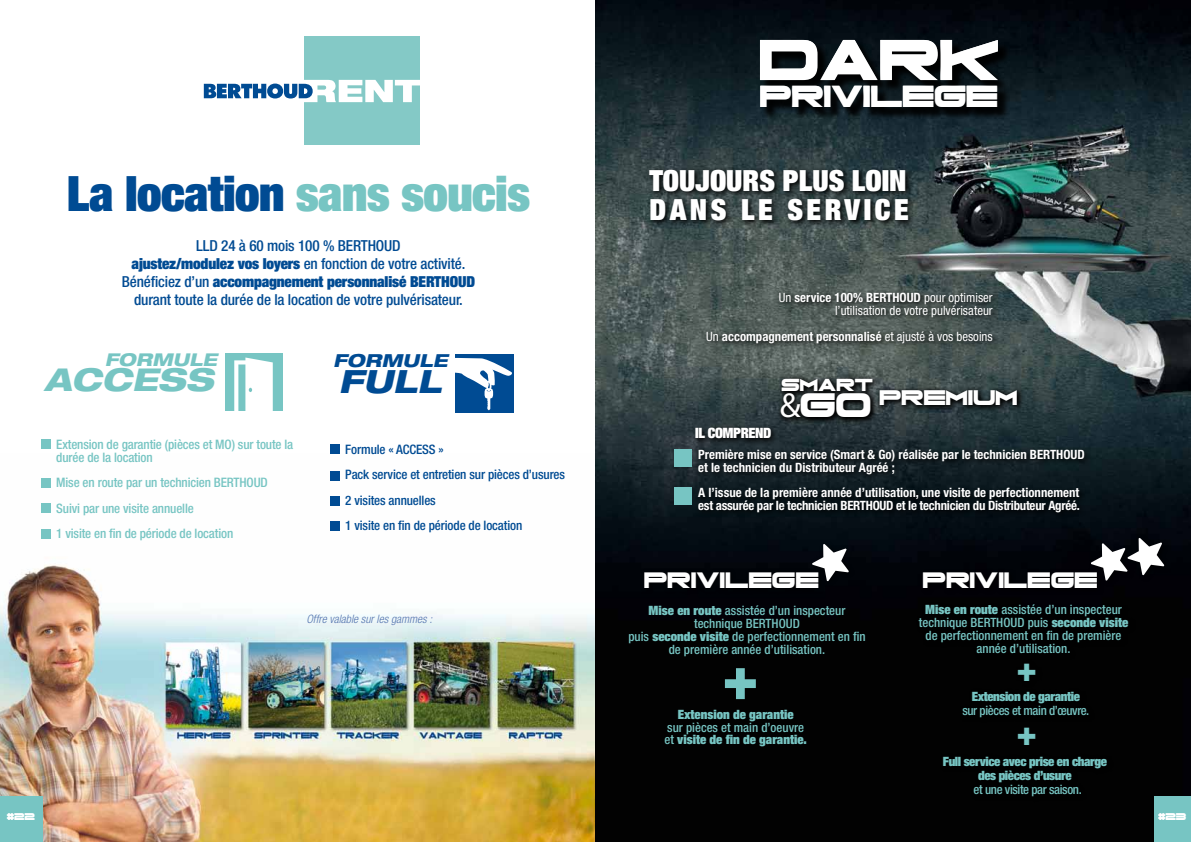
<style>
.page{position:relative;width:1191px;height:842px;background:#fff}
.page>*{position:absolute;margin:0;border:0;box-sizing:border-box;transform-origin:0 0}
.t1{font:900 expanded 61.1px "Helvetica Neue";color:#77c5c3}
.t2{font:58.7px "Grandma's Television";color:#fff}
.t3{font:900 expanded 48.8px "Helvetica Neue";letter-spacing:-.01em;color:#004b93}
.t4{font:34.7px "Grandma's Television";color:#fff}
.t5{font:900 expanded 34.2px/64.7px "Helvetica Neue";color:#77c5c3}
.t6{font:italic 800 expanded 32.1px "Helvetica Neue";color:#004b93}
.t7{font:italic 800 expanded 31.5px "Helvetica Neue";color:#77c5c3}
.t8{font:31.1px "Grandma's Television";color:#fff}
.t9{font:900 expanded 29.2px/29.2px "Helvetica Neue";color:#fff}
.t10{font:22.8px "Grandma's Television";color:#fff}
.t11{font:21.6px "Grandma's Television";color:#fff}
.t12{font:italic 800 expanded 18px "Helvetica Neue";color:#004b93}
.t13{font:17.8px "Grandma's Television";color:#fff}
.t14{font:italic 800 expanded 17.6px "Helvetica Neue";color:#77c5c3}
.t15{font:500 condensed 15.2px/18.1px "Helvetica Neue";letter-spacing:-.01em;color:#004b93;text-align:center}
.t16{font:900 expanded 14.3px "Helvetica Neue";color:#fff}
.t17{font:500 condensed 13px/25.5px "Helvetica Neue";letter-spacing:-.01em;color:#77c5c3}
.t18{font:500 condensed 13px/25.5px "Helvetica Neue";letter-spacing:-.01em;color:#004b93}
.t19{font:500 condensed 12.8px/12.8px "Helvetica Neue";color:#77c5c3;text-align:center}
.t20{font:700 condensed 12.8px/12.8px "Helvetica Neue";color:#fff}
.t21{font:700 condensed 12.8px/12.8px "Helvetica Neue";letter-spacing:-.02em;color:#fff}
.t22{font:condensed 12.8px/12.8px "Helvetica Neue";color:#fff;text-align:right}
.t23{font:900 expanded 12.8px/14.3px "Helvetica Neue";letter-spacing:-.03em;color:#77c5c3;text-align:center}
.t24{font:500 condensed 12.8px "Helvetica Neue";letter-spacing:-.03em;color:#77c5c3}
.t25{font:900 expanded 12.8px "Helvetica Neue";color:#77c5c3}
.t26{font:italic 300 condensed 11.6px "Helvetica Neue";color:#5575af}
.t27{font:10.1px "Grandma's Television";color:#fff}
.s1{color:#77c5c3}
.s2{font-weight:900;font-stretch:expanded}
.s3{font-weight:700}
.s4{font-weight:400}
.s5{font-family:"Myriad Pro"}
</style>
<div class="page">
<img style="left:0;top:478px;width:595px;height:364px">
<img style="left:595px;top:0;width:596px;height:842px">
<div style="left:761px;top:41px;width:249px;height:79px;background:#000;opacity:.75"></div>
<svg style="left:777px;top:375px;width:247px;height:50px;background:#364547"></svg>
<div style="left:776px;top:374px;width:103px;height:50px;background:#000;opacity:.75"></div>
<div style="left:875px;top:386px;width:148px;height:25px;background:#000;opacity:.75"></div>
<div style="left:640px;top:540px;width:214px;height:54px;background:#010409"></div>
<svg style="left:812px;top:544px;width:37px;height:37px"></svg>
<svg style="left:703px;top:289px;width:296px;height:61px;background:#48524f"></svg>
<svg style="left:646px;top:166px;width:269px;height:62px;background:#252f2f"></svg>
<svg style="left:692px;top:425px;width:86px;height:21px;background:#1c2528"></svg>
<svg style="left:695px;top:446px;width:396px;height:73px;background:#0c171b"></svg>
<div style="left:674px;top:450px;width:17px;height:17px;background:#77c5c3"></div>
<div style="left:674px;top:487px;width:17px;height:18px;background:#77c5c3"></div>
<div style="left:916px;top:602px;width:219px;height:58px;background:#000"></div>
<div style="left:1015px;top:660px;width:28px;height:28px;background:#000"></div>
<div style="left:959px;top:688px;width:136px;height:36px;background:#000"></div>
<div style="left:940px;top:753px;width:174px;height:50px;background:#000"></div>
<div style="left:919px;top:535px;width:252px;height:60px;background:#010207"></div>
<svg style="left:1091px;top:538px;width:73px;height:43px"></svg>
<div style="left:225px;top:353px;width:57px;height:57px;background:#77c5c3"></div>
<svg style="left:234px;top:357px;width:39px;height:54px"></svg>
<div style="left:456px;top:354px;width:58px;height:59px;background:#004b93"></div>
<svg style="left:455px;top:358px;width:57px;height:52px"></svg>
<div style="left:42px;top:439px;width:9px;height:10px;background:#77c5c3"></div>
<div style="left:42px;top:478px;width:9px;height:9px;background:#77c5c3"></div>
<div style="left:42px;top:503px;width:9px;height:10px;background:#77c5c3"></div>
<div style="left:42px;top:529px;width:9px;height:10px;background:#77c5c3"></div>
<div style="left:330px;top:444px;width:10px;height:10px;background:#004b93"></div>
<div style="left:330px;top:471px;width:10px;height:9px;background:#004b93"></div>
<div style="left:330px;top:496px;width:10px;height:9px;background:#004b93"></div>
<div style="left:330px;top:522px;width:10px;height:9px;background:#004b93"></div>
<div style="left:304px;top:36px;width:115px;height:109px;background:#84c9c6"></div>
<svg style="left:204px;top:80px;width:216px;height:22px"></svg>
<div style="left:0;top:797px;width:43px;height:45px;background:#77c5c3"></div>
<div style="left:1154px;top:797px;width:37px;height:45px;background:#77c5c3"></div>
<h3 class="t3" style="left:67px;top:162px;width:464px">La location <span class="s1">sans soucis</span></h3>
<p class="t15" style="left:122px;top:236px;width:355px">LLD 24 à 60 mois 100 % BERTHOUD<br><span class="s2">ajustez/modulez vos loyers</span> en fonction de votre activité.<br>Bénéficiez d’un <span class="s2">accompagnement personnalisé BERTHOUD </span>durant toute la durée de la location de votre pulvérisateur.</p>
<h3 class="t14" style="left:105px;top:348px;width:114px">FORMULE</h3>
<h3 class="t7" style="left:44px;top:360px;width:171px">ACCESS</h3>
<p class="t17" style="left:56px;top:438px;width:238px;line-height:12.8px">Extension de garantie (pièces et MO) sur toute la durée de la location</p>
<p class="t17" style="left:56px;top:470px;width:213px">Mise en route par un technicien BERTHOUD<br>Suivi par une visite annuelle<br>1 visite en fin de période de location</p>
<h3 class="t12" style="left:333px;top:349px;width:116px">FORMULE</h3>
<h3 class="t6" style="left:339px;top:361px;width:104px">FULL</h3>
<p class="t18" style="left:345px;top:436px;width:221px">Formule « ACCESS »<br>Pack service et entretien sur pièces d’usures<br>2 visites annuelles<br>1 visite en fin de période de location</p>
<p class="t26" style="left:306px;top:612px;width:127px">Offre valable sur les gammes :</p>
<h2 class="t2" style="left:760px;top:34px;width:242px">DARK</h2>
<h3 class="t8" style="left:760px;top:83px;width:240px">PRIVILEGE</h3>
<h3 class="t9" style="left:649px;top:165px;width:261px">TOUJOURS PLUS LOIN<br>DANS LE SERVICE</h3>
<p class="t22" style="left:779px;top:291px;width:215px">Un <span class="s3">service 100% BERTHOUD</span> pour optimiser l’utilisation de votre pulvérisateur</p>
<p class="t20" style="left:706px;top:329px;width:288px"><span class="s4">Un</span> accompagnement personnalisé <span class="s4">et ajusté à vos besoins</span></p>
<h3 class="t13" style="left:782px;top:377px;width:93px">SMARt</h3>
<h3 class="t11" style="left:879px;top:388px;width:140px">PREMIUM</h3>
<h3 class="t4" style="left:780px;top:390px;width:94px"><span class="s5">&amp;</span>go</h3>
<p class="t16" style="left:695px;top:424px;width:22px">Il comprend</p>
<p class="t20" style="left:698px;top:448px;width:388px">Première mise en service (Smart &amp; Go) réalisée par le technicien BERTHOUD et le technicien du Distributeur Agréé ;</p>
<p class="t21" style="left:698px;top:486px;width:383px">A l’issue de la première année d’utilisation, une visite de perfectionnement est assurée par le technicien BERTHOUD et le technicien du Distributeur Agréé.</p>
<h3 class="t10" style="left:644px;top:570px;width:176px">PRIVILEGE</h3>
<p class="t19" style="left:628px;top:604px;width:239px"><span class="s2">Mise en route</span> assistée d’un inspecteur technique BERTHOUD<br>puis <span class="s2">seconde visite</span> de perfectionnement en fin de première année d’utilisation.</p>
<h1 class="t1" style="left:722px;top:637px;width:38px">+</h1>
<p class="t25" style="left:677px;top:706px;width:117px">Extension de garantie</p>
<p class="t19" style="left:664px;top:720px;width:144px;text-align:left">sur pièces et main d’oeuvre et <span class="s2">visite de fin de garantie.</span></p>
<h3 class="t10" style="left:923px;top:570px;width:176px">PRIVILEGE</h3>
<p class="t19" style="left:919px;top:603px;width:211px"><span class="s2">Mise en route</span> assistée d’un inspecteur technique BERTHOUD puis <span class="s2">seconde visite </span>de perfectionnement en fin de première année d’utilisation.</p>
<h3 class="t5" style="left:1016px;top:635px;width:22px">+ +</h3>
<p class="t23" style="left:971px;top:688px;width:110px">Extension de garantie</p>
<p class="t24" style="left:962px;top:703px;width:128px">sur pièces et main d’œuvre.</p>
<p class="t23" style="left:943px;top:753px;width:165px">Full service avec prise en charge des pièces d’usure</p>
<p class="t24" style="left:973px;top:782px;width:110px">et une visite par saison.</p>
<p class="t27" style="left:7px;top:812px;width:30px">#22</p>
<p class="t27" style="left:1158px;top:812px;width:30px">#23</p>
</div>
